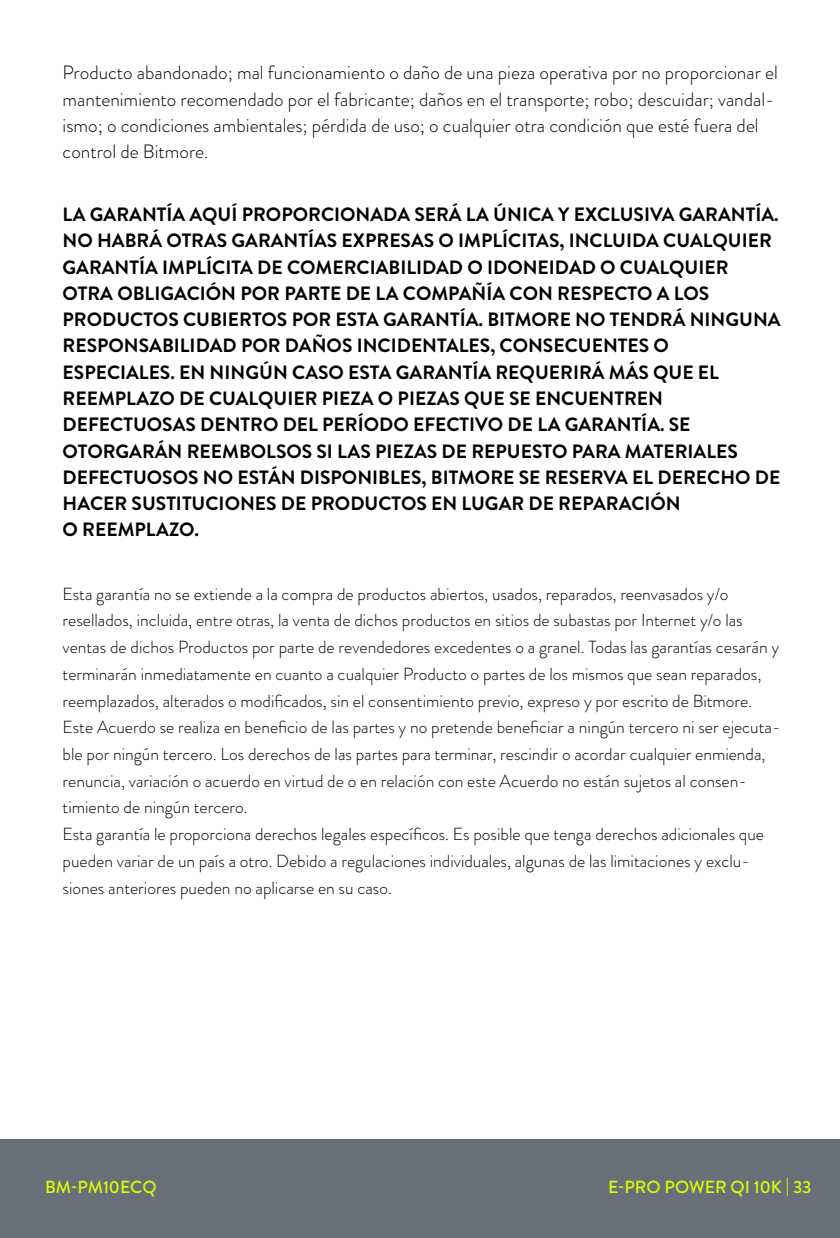
<style>
.page{position:relative;width:840px;height:1238px;background:#fff}
.page>*{position:absolute;margin:0;border:0;box-sizing:border-box;transform-origin:0 0}
.t1{font:700 19.25px/26.2px "Brandon Grotesque";color:#000}
.t2{font:300 19.25px/26.2px "Brandon Grotesque";color:#000}
.t3{font:300 17.5px/26.8px "Brandon Grotesque";color:#000}
.t4{font:500 17.5px "Brandon Grotesque";color:#dbff01}
</style>
<div class="page">
<div style="left:0;top:1138px;width:840px;height:99px;background:#696f79"></div>
<p class="t2" style="left:63px;top:60px;width:717px">Producto abandonado; mal funcionamiento o daño de una pieza operativa por no proporcionar el mantenimiento recomendado por el fabricante; daños en el transporte; robo; descuidar; vandal&shy;ismo; o condiciones ambientales; pérdida de uso; o cualquier otra condición que esté fuera del control de Bitmore.</p>
<p class="t1" style="left:63px;top:202px;width:720px">LA GARANTÍA AQUÍ PROPORCIONADA SERÁ LA ÚNICA Y EXCLUSIVA GARANTÍA.<br>NO HABRÁ OTRAS GARANTÍAS EXPRESAS O IMPLÍCITAS, INCLUIDA CUALQUIER GARANTÍA IMPLÍCITA DE COMERCIABILIDAD O IDONEIDAD O CUALQUIER OTRA OBLIGACIÓN POR PARTE DE LA COMPAÑÍA CON RESPECTO A LOS PRODUCTOS CUBIERTOS POR ESTA GARANTÍA. BITMORE NO TENDRÁ NINGUNA RESPONSABILIDAD POR DAÑOS INCIDENTALES, CONSECUENTES O ESPECIALES. EN NINGÚN CASO ESTA GARANTÍA REQUERIRÁ MÁS QUE EL REEMPLAZO DE CUALQUIER PIEZA O PIEZAS QUE SE ENCUENTREN DEFECTUOSAS DENTRO DEL PERÍODO EFECTIVO DE LA GARANTÍA. SE OTORGARÁN REEMBOLSOS SI LAS PIEZAS DE REPUESTO PARA MATERIALES DEFECTUOSOS NO ESTÁN DISPONIBLES, BITMORE SE RESERVA EL DERECHO DE HACER SUSTITUCIONES DE PRODUCTOS EN LUGAR DE REPARACIÓN<br>O REEMPLAZO.</p>
<p class="t3" style="left:63px;top:580px;width:719px">Esta garantía no se extiende a la compra de productos abiertos, usados, reparados, reenvasados y/o resellados, incluida, entre otras, la venta de dichos productos en sitios de subastas por Internet y/o las ventas de dichos Productos por parte de revendedores excedentes o a granel. Todas las garantías cesarán y terminarán inmediatamente en cuanto a cualquier Producto o partes de los mismos que sean reparados, reemplazados, alterados o modificados, sin el consentimiento previo, expreso y por escrito de Bitmore.<br>Este Acuerdo se realiza en beneficio de las partes y no pretende beneficiar a ningún tercero ni ser ejecuta&shy;ble por ningún tercero. Los derechos de las partes para terminar, rescindir o acordar cualquier enmienda, renuncia, variación o acuerdo en virtud de o en relación con este Acuerdo no están sujetos al consen&shy;timiento de ningún tercero.<br>Esta garantía le proporciona derechos legales específicos. Es posible que tenga derechos adicionales que pueden variar de un país a otro. Debido a regulaciones individuales, algunas de las limitaciones y exclu&shy;siones anteriores pueden no aplicarse en su caso.</p>
<p class="t4" style="left:45px;top:1175px;width:113px">BM-PM10ECQ</p>
<p class="t4" style="left:608px;top:1175px;width:205px">E-PRO POWER QI 10K | 33</p>
</div>
